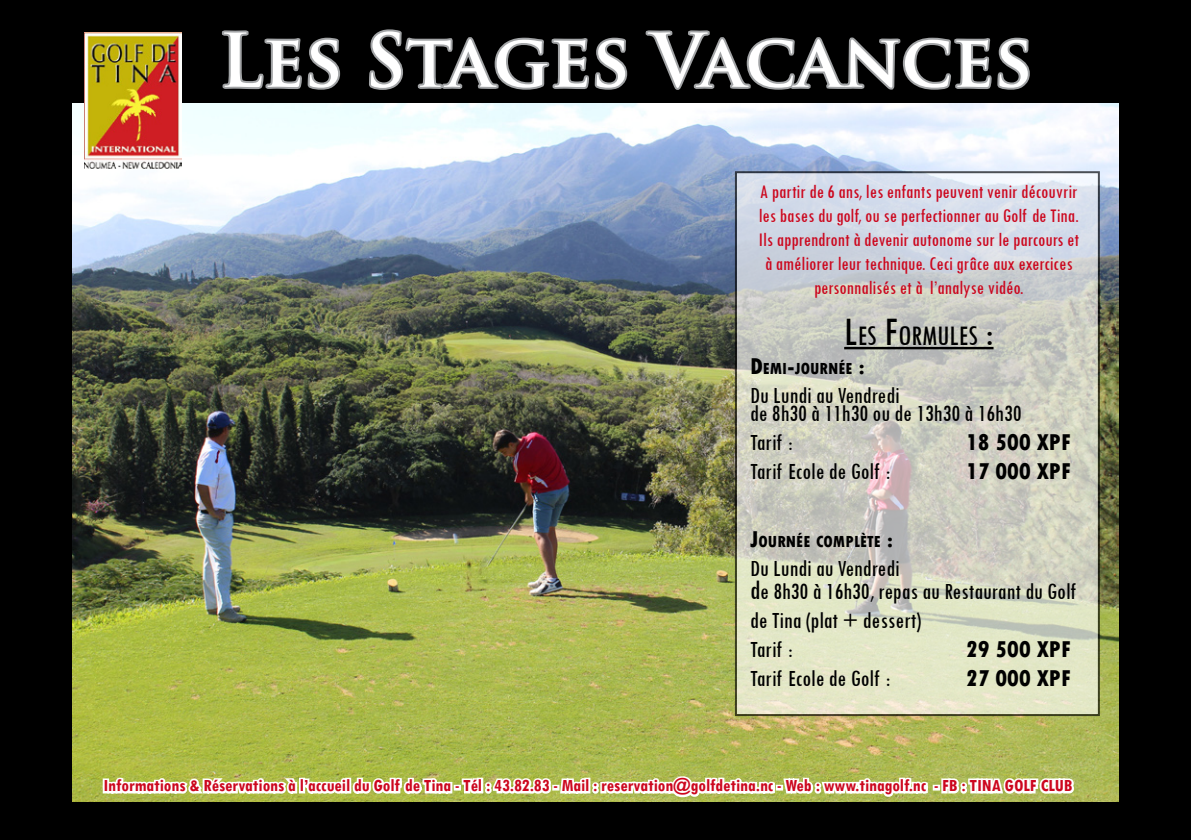
<style>
.page{position:relative;width:1191px;height:840px;background:#fff}
.page>*{position:absolute;margin:0;border:0;box-sizing:border-box;transform-origin:0 0}
.t1{font:700 72px "Trajan Pro";color:#fff}
.t2{font:condensed 29.4px "Tw Cen";color:#000}
.t3{font:condensed 24px/18.8px "Tw Cen";color:#000}
.t4{font:800 condensed 24px "Tw Cen";color:#000}
.t5{font:condensed 20px/24px "Tw Cen";color:#cc071e;text-align:center}
.t6{font:700 condensed 18px "Tw Cen";color:#cc071e}
.t7{font:800 condensed 16.8px "Tw Cen";color:#000}
.s1{font-size:42px}
.s2{font-size:24px}
.s3{font-size:28px}
</style>
<div class="page">
<div style="left:0;top:0;width:1191px;height:839px;background:#000"></div>
<svg style="left:220px;top:0;width:122px;height:103px;background:#212122"></svg>
<svg style="left:367px;top:0;width:262px;height:103px;background:#212122"></svg>
<svg style="left:643px;top:0;width:388px;height:103px;background:#1f1f1f"></svg>
<img style="left:72px;top:103px;width:1046px;height:698px">
<img style="left:84px;top:32px;width:97px;height:136px">
<svg style="left:738px;top:174px;width:358px;height:538px;background:#d1d3ca"></svg>
<div style="left:735px;top:171px;width:364px;height:544px;border:2px solid #000"></div>
<hr style="left:844px;top:346px;width:149px;height:3px;background:#000">
<svg style="left:105px;top:762px;width:349px;height:55px"></svg>
<div style="left:454px;top:784px;width:7px;height:6px;border:4px solid #fff"></div>
<svg style="left:460px;top:646px;width:471px;height:193px;background:#999f5e"></svg>
<div style="left:932px;top:784px;width:8px;height:6px;border:4px solid #fff"></div>
<svg style="left:939px;top:742px;width:138px;height:65px"></svg>
<h1 class="t1" style="left:219px;top:16px;width:815px">Les Stages Vacances</h1>
<p class="t5" style="left:758px;top:179px;width:322px">A partir de 6 ans, les enfants peuvent venir découvrir les bases du golf, ou se perfectionner au Golf de Tina.<br>Ils apprendront à devenir autonome sur le parcours et à améliorer leur technique. Ceci grâce aux exercices personnalisés et à l’analyse vidéo.</p>
<h2 class="t2" style="left:844px;top:318px;width:151px"><span class="s1">L</span>es <span class="s1">F</span>ormules <span class="s1">:</span></h2>
<p class="t7" style="left:750px;top:358px;width:116px"><span class="s2">D</span>EMI<span class="s2">-</span>JOURNÉE <span class="s2">:</span></p>
<p class="t3" style="left:750px;top:385px;width:273px">Du Lundi au Vendredi<br>de 8h30 à 11h30 ou de 13h30 à 16h30</p>
<p class="t3" style="left:750px;top:432px;width:44px">Tarif :</p>
<p class="t4" style="left:966px;top:428px;width:106px">18 500 XPF</p>
<p class="t3" style="left:750px;top:461px;width:142px">Tarif Ecole de Golf :</p>
<p class="t4" style="left:966px;top:457px;width:106px">17 000 XPF</p>
<p class="t7" style="left:750px;top:531px;width:145px"><span class="s2">J</span>OURNÉE COMPLÈTE <span class="s2">:</span></p>
<p class="t3" style="left:750px;top:555px;width:327px;line-height:23.6px">Du Lundi au Vendredi<br><span class="s3">d</span>e 8h30 à 16h30, repas au Restaurant du Golf</p>
<p class="t3" style="left:750px;top:605px;width:172px;line-height:28.8px">de Tina (plat + dessert)<br>Tarif :</p>
<p class="t4" style="left:966px;top:634px;width:106px">29 500 XPF</p>
<p class="t3" style="left:750px;top:667px;width:142px">Tarif Ecole de Golf :</p>
<p class="t4" style="left:966px;top:663px;width:106px">27 000 XPF</p>
<p class="t6" style="left:103px;top:774px;width:970px">Informations &amp; Réservations à l’accueil du Golf de Tina - Tél : 43.82.83 - Mail : reservation@golfdetina.nc - Web : www.tinagolf.nc - FB : TINA GOLF CLUB</p>
</div>
